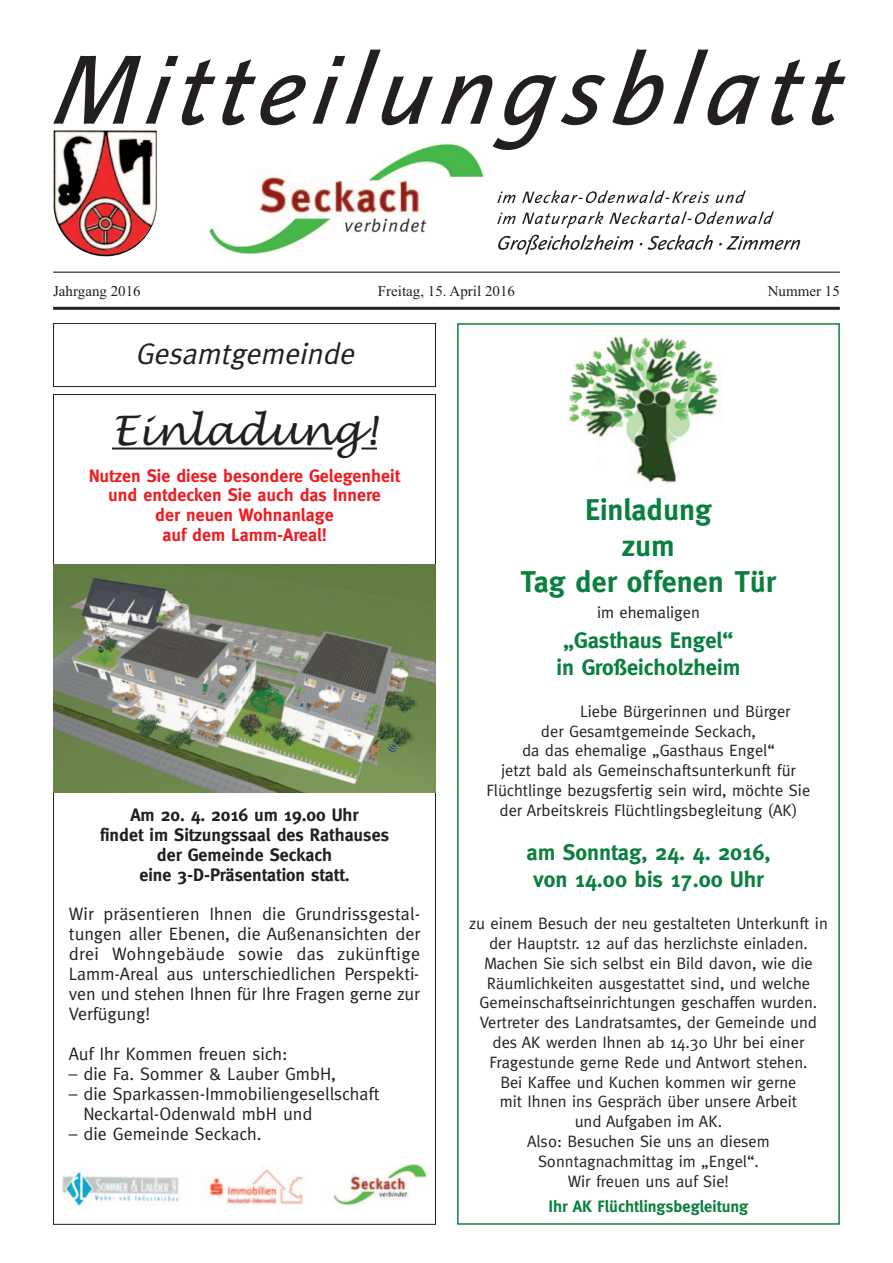
<style>
.page{position:relative;width:893px;height:1263px;background:#fff}
.page>*{position:absolute;margin:0;border:0;box-sizing:border-box;transform-origin:0 0}
.t1{font:italic 40.5px "Lucida Handwriting";color:#231f20}
.t2{font:700 30px/36px "Meta";color:#0b7f40;text-align:center}
.t3{font:italic 30px "Meta";color:#231f20}
.t4{font:700 22.5px/27px "Meta";color:#0b7f40}
.t5{font:18px/20px "Meta";color:#231f20;text-align:justify}
.t6{font:700 18px/20px "Meta";color:#ee1d23;text-align:center}
.t7{font:700 18px/20px "Meta";color:#231f20;text-align:center}
.t8{font:16.5px/19.8px "Meta";color:#231f20;text-align:center}
.t9{font:700 16.5px "Meta";color:#0b7f40}
.t10{font:15px "Times";color:#231f20}
</style>
<div class="page">
<svg style="left:811px;top:59px;width:34px;height:66px"></svg>
<svg style="left:53px;top:49px;width:752px;height:205px"></svg>
<hr style="left:53px;top:272px;width:787px;height:1px;background:#231f20">
<hr style="left:53px;top:307px;width:787px;height:3px;background:#231f20">
<img style="left:54px;top:131px;width:103px;height:126px">
<img style="left:198px;top:136px;width:288px;height:119px">
<div style="left:457px;top:323px;width:383px;height:902px;border:2px solid #0b7f40"></div>
<div style="left:53px;top:323px;width:383px;height:64px;border:1px solid #231f20"></div>
<hr style="left:112px;top:447px;width:220px;height:2px;background:#231f20">
<svg style="left:361px;top:447px;width:16px;height:2px"></svg>
<img style="left:63px;top:1164px;width:364px;height:41px">
<img style="left:53px;top:564px;width:383px;height:229px">
<img style="left:568px;top:336px;width:152px;height:147px">
<p class="t10" style="left:53px;top:286px;width:89px">Jahrgang 2016</p>
<p class="t10" style="left:378px;top:286px;width:139px">Freitag, 15. April 2016</p>
<p class="t10" style="left:768px;top:286px;width:74px">Nummer 15</p>
<h2 class="t3" style="left:135px;top:342px;width:226px">Gesamtgemeinde</h2>
<h1 class="t1" style="left:112px;top:410px;width:266px">Einladung!</h1>
<p class="t6" style="left:89px;top:467px;width:313px">Nutzen Sie diese besondere Gelegenheit und entdecken Sie auch das Innere<br>der neuen Wohnanlage<br>auf dem Lamm-Areal!</p>
<p class="t7" style="left:100px;top:806px;width:290px">Am 20. 4. 2016 um 19.00 Uhr<br>findet im Sitzungssaal des Rathauses der Gemeinde Seckach<br>eine 3-D-Präsentation statt.</p>
<p class="t5" style="left:69px;top:905px;width:353px">Wir präsentieren Ihnen die Grundrissgestal&shy;tungen aller Ebenen, die Außenansichten der drei Wohngebäude sowie das zukünftige Lamm-Areal aus unterschiedlichen Perspekti&shy;ven und stehen Ihnen für Ihre Fragen gerne zur Verfügung!</p>
<p class="t5" style="left:69px;top:1045px;width:220px">Auf Ihr Kommen freuen sich:</p>
<p class="t5" style="left:69px;top:1065px;width:269px">– die Fa. Sommer &amp; Lauber GmbH,</p>
<p class="t5" style="left:84px;top:1085px;width:297px;text-indent:-15px">– die Sparkassen-Immobiliengesellschaft<br>Neckartal-Odenwald mbH und</p>
<p class="t5" style="left:69px;top:1125px;width:194px">– die Gemeinde Seckach.</p>
<h2 class="t2" style="left:521px;top:494px;width:257px">Einladung<br>zum<br>Tag der offenen Tür</h2>
<p class="t8" style="left:597px;top:603px;width:104px">im ehemaligen</p>
<h3 class="t4" style="left:557px;top:628px;width:185px">„Gasthaus Engel“ in Großeicholzheim</h3>
<p class="t8" style="left:580px;top:702px;width:212px">Liebe Bürgerinnen und Bürger</p>
<p class="t8" style="left:541px;top:722px;width:217px">der Gesamtgemeinde Seckach,</p>
<p class="t8" style="left:522px;top:742px;width:254px">da das ehemalige „Gasthaus Engel“</p>
<p class="t8" style="left:501px;top:762px;width:296px">jetzt bald als Gemeinschaftsunterkunft für</p>
<p class="t8" style="left:487px;top:782px;width:325px">Flüchtlinge bezugsfertig sein wird, möchte Sie</p>
<p class="t8" style="left:500px;top:801px;width:299px">der Arbeitskreis Flüchtlingsbegleitung (AK)</p>
<h3 class="t4" style="left:527px;top:840px;width:245px">am Sonntag, 24. 4. 2016, von 14.00 bis 17.00 Uhr</h3>
<p class="t8" style="left:469px;top:915px;width:360px">zu einem Besuch der neu gestalteten Unterkunft in der Hauptstr. 12 auf das herzlichste einladen.<br>Machen Sie sich selbst ein Bild davon, wie die Räumlichkeiten ausgestattet sind, und welche Gemeinschaftseinrichtungen geschaffen wurden.<br>Vertreter des Landratsamtes, der Gemeinde und des AK werden Ihnen ab 14.30 Uhr bei einer Fragestunde gerne Rede und Antwort stehen.<br>Bei Kaffee und Kuchen kommen wir gerne<br>mit Ihnen ins Gespräch über unsere Arbeit<br>und Aufgaben im AK.<br>Also: Besuchen Sie uns an diesem Sonntagnachmittag im „Engel“.<br>Wir freuen uns auf Sie!</p>
<p class="t9" style="left:548px;top:1200px;width:201px">Ihr AK Flüchtlingsbegleitung</p>
</div>
